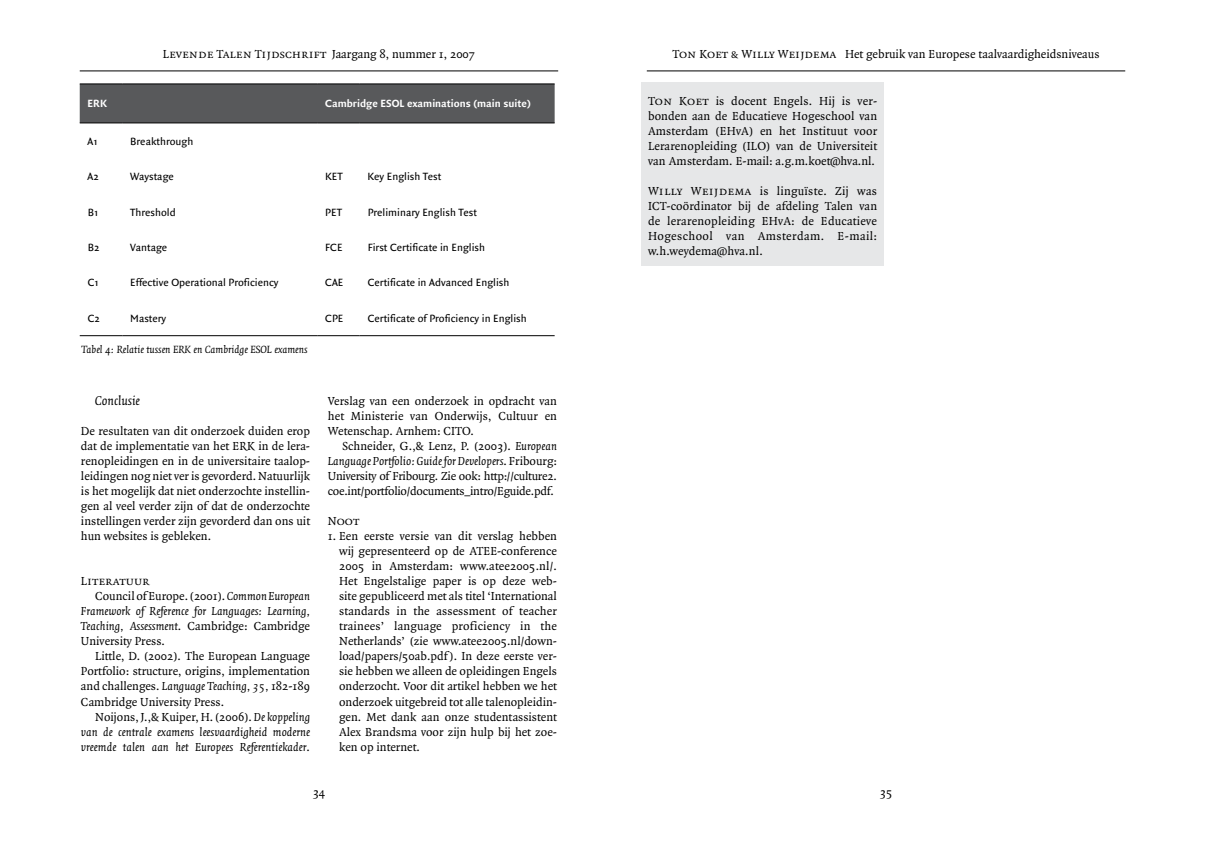
<style>
.page{position:relative;width:1205px;height:851px;background:#fff}
.page>*{position:absolute;margin:0;border:0;box-sizing:border-box;transform-origin:0 0}
.t1{font:italic 13.75px "Quadraat";color:#000}
.t2{font:12.5px/15px "Quadraat";color:#000;text-align:justify}
.t3{font:italic 12.5px/15px "Quadraat";color:#000;text-align:justify}
.t4{font:12.5px "Quadraat Small Caps";color:#000}
.t5{font:11.25px "Quadraat Sans";color:#000}
.t6{font:italic 11.25px "Quadraat";color:#000}
.t7{font:700 11.25px "Quadraat Sans";color:#fff}
.s1{font-family:"Quadraat"}
.s2{font-style:normal}
.s3{font-style:italic}
.s4{font-family:"Quadraat Small Caps"}
</style>
<div class="page">
<hr style="left:80px;top:71px;width:478px;height:1px;background:#000">
<hr style="left:647px;top:71px;width:478px;height:1px;background:#000">
<div style="left:641px;top:82px;width:242px;height:184px;background:#e6e7e8"></div>
<div style="left:80px;top:85px;width:475px;height:38px;background:#58595b"></div>
<hr style="left:80px;top:84px;width:42px;height:1px;background:#000">
<hr style="left:122px;top:84px;width:195px;height:1px;background:#000">
<hr style="left:317px;top:84px;width:43px;height:1px;background:#000">
<hr style="left:360px;top:84px;width:195px;height:1px;background:#000">
<hr style="left:80px;top:335px;width:42px;height:1px;background:#000">
<hr style="left:122px;top:335px;width:195px;height:1px;background:#000">
<hr style="left:317px;top:335px;width:43px;height:1px;background:#000">
<hr style="left:360px;top:335px;width:195px;height:1px;background:#000">
<hr style="left:80px;top:123px;width:42px;height:1px;background:#000">
<hr style="left:122px;top:123px;width:195px;height:1px;background:#000">
<hr style="left:317px;top:123px;width:43px;height:1px;background:#000">
<hr style="left:360px;top:123px;width:195px;height:1px;background:#000">
<p class="t4" style="left:163px;top:48px;width:314px">Levende Talen Tijdschrift <span class="s1">Jaargang 8, nummer 1, 2007</span></p>
<p class="t7" style="left:88px;top:97px;width:21px">ERK</p>
<p class="t7" style="left:325px;top:97px;width:207px">Cambridge ESOL examinations (main suite)</p>
<p class="t5" style="left:88px;top:135px;width:12px">A1</p>
<p class="t5" style="left:130px;top:135px;width:65px">Breakthrough</p>
<p class="t5" style="left:88px;top:170px;width:13px">A2</p>
<p class="t5" style="left:130px;top:170px;width:45px">Waystage</p>
<p class="t5" style="left:325px;top:170px;width:19px">KET</p>
<p class="t5" style="left:368px;top:170px;width:75px">Key English Test</p>
<p class="t5" style="left:88px;top:205px;width:12px">B1</p>
<p class="t5" style="left:130px;top:205px;width:47px">Threshold</p>
<p class="t5" style="left:325px;top:205px;width:18px">PET</p>
<p class="t5" style="left:368px;top:205px;width:111px">Preliminary English Test</p>
<p class="t5" style="left:88px;top:241px;width:13px">B2</p>
<p class="t5" style="left:130px;top:241px;width:39px">Vantage</p>
<p class="t5" style="left:325px;top:241px;width:19px">FCE</p>
<p class="t5" style="left:368px;top:241px;width:119px">First Certificate in English</p>
<p class="t5" style="left:88px;top:276px;width:13px">C1</p>
<p class="t5" style="left:130px;top:276px;width:150px">Effective Operational Proficiency</p>
<p class="t5" style="left:325px;top:276px;width:20px">CAE</p>
<p class="t5" style="left:368px;top:276px;width:143px">Certificate in Advanced English</p>
<p class="t5" style="left:88px;top:311px;width:14px">C2</p>
<p class="t5" style="left:130px;top:311px;width:38px">Mastery</p>
<p class="t5" style="left:325px;top:311px;width:20px">CPE</p>
<p class="t5" style="left:368px;top:311px;width:161px">Certificate of Proficiency in English</p>
<p class="t6" style="left:81px;top:343px;width:228px">Tabel 4: Relatie tussen ERK en Cambridge ESOL examens</p>
<p class="t1" style="left:95px;top:393px;width:46px">Conclusie</p>
<p class="t2" style="left:81px;top:424px;width:231px">De resultaten van dit onderzoek duiden erop dat de implementatie van het ERK in de lera&shy;renopleidingen en in de universitaire taalop&shy;leidingen nog niet ver is gevorderd. Natuurlijk is het mogelijk dat niet onderzochte instellin&shy;gen al veel verder zijn of dat de onderzochte instellingen verder zijn gevorderd dan ons uit hun websites is gebleken.</p>
<p class="t4" style="left:81px;top:575px;width:70px">Literatuur</p>
<p class="t3" style="left:81px;top:589px;width:231px;text-indent:14px"><span class="s2">Council of Europe. (2001).</span> Common European Framework of Reference for Languages: Learning, Teaching, Assessment<span class="s2">. Cambridge: Cambridge University Press.</span></p>
<p class="t2" style="left:81px;top:649px;width:231px;text-indent:14px">Little, D. (2002). The European Language Portfolio: structure, origins, implementation and challenges. <span class="s3">Language Teaching, 35,</span> 182-189<br>Cambridge University Press.</p>
<p class="t3" style="left:81px;top:709px;width:231px;text-indent:14px"><span class="s2">Noijons, J.,&amp; Kuiper, H. (2006).</span> De koppeling van de centrale examens leesvaardigheid moderne vreemde talen aan het Europees Referentiekader<span class="s2">.</span></p>
<p class="t2" style="left:328px;top:394px;width:231px">Verslag van een onderzoek in opdracht van het Ministerie van Onderwijs, Cultuur en Wetenschap. Arnhem: CITO.</p>
<p class="t2" style="left:328px;top:439px;width:231px;text-indent:14px">Schneider, G.,&amp; Lenz, P. (2003). <span class="s3">European Language Portfolio: Guide for Developers</span>. Fribourg:<br>University of Fribourg. Zie ook: http://culture2. coe.int/portfolio/documents_intro/Eguide.pdf.</p>
<p class="t4" style="left:328px;top:515px;width:33px">Noot</p>
<p class="t2" style="left:339px;top:529px;width:219px;text-indent:-11px">1. Een eerste versie van dit verslag hebben wij gepresenteerd op de ATEE-conference 2005 in Amsterdam: www.atee2005.nl/.<br>Het Engelstalige paper is op deze web&shy;site gepubliceerd met als titel ‘International standards in the assessment of teacher trainees’ language proficiency in the Netherlands’ (zie www.atee2005.nl/down&shy;load/papers/50ab.pdf ). In deze eerste ver&shy;sie hebben we alleen de opleidingen Engels onderzocht. Voor dit artikel hebben we het onderzoek uitgebreid tot alle talenopleidin&shy;gen. Met dank aan onze studentassistent Alex Brandsma voor zijn hulp bij het zoe&shy;ken op internet.</p>
<p class="t2" style="left:672px;top:47px;width:428px"><span class="s4">Ton Koet &amp; Willy Weijdema</span> Het gebruik van Europese taalvaardigheidsniveaus</p>
<p class="t2" style="left:648px;top:94px;width:231px"><span class="s4">Ton Koet</span> is docent Engels. Hij is ver&shy;bonden aan de Educatieve Hogeschool van Amsterdam (EHvA) en het Instituut voor Lerarenopleiding (ILO) van de Universiteit van Amsterdam. E-mail: a.g.m.koet@hva.nl.</p>
<p class="t2" style="left:648px;top:184px;width:231px"><span class="s4">Willy Weijdema</span> is linguïste. Zij was ICT-coördinator bij de afdeling Talen van de lerarenopleiding EHvA: de Educatieve Hogeschool van Amsterdam. E-mail: w.h.weydema@hva.nl.</p>
<p class="t2" style="left:313px;top:784px;width:14px">34</p>
<p class="t2" style="left:880px;top:784px;width:14px">35</p>
</div>
